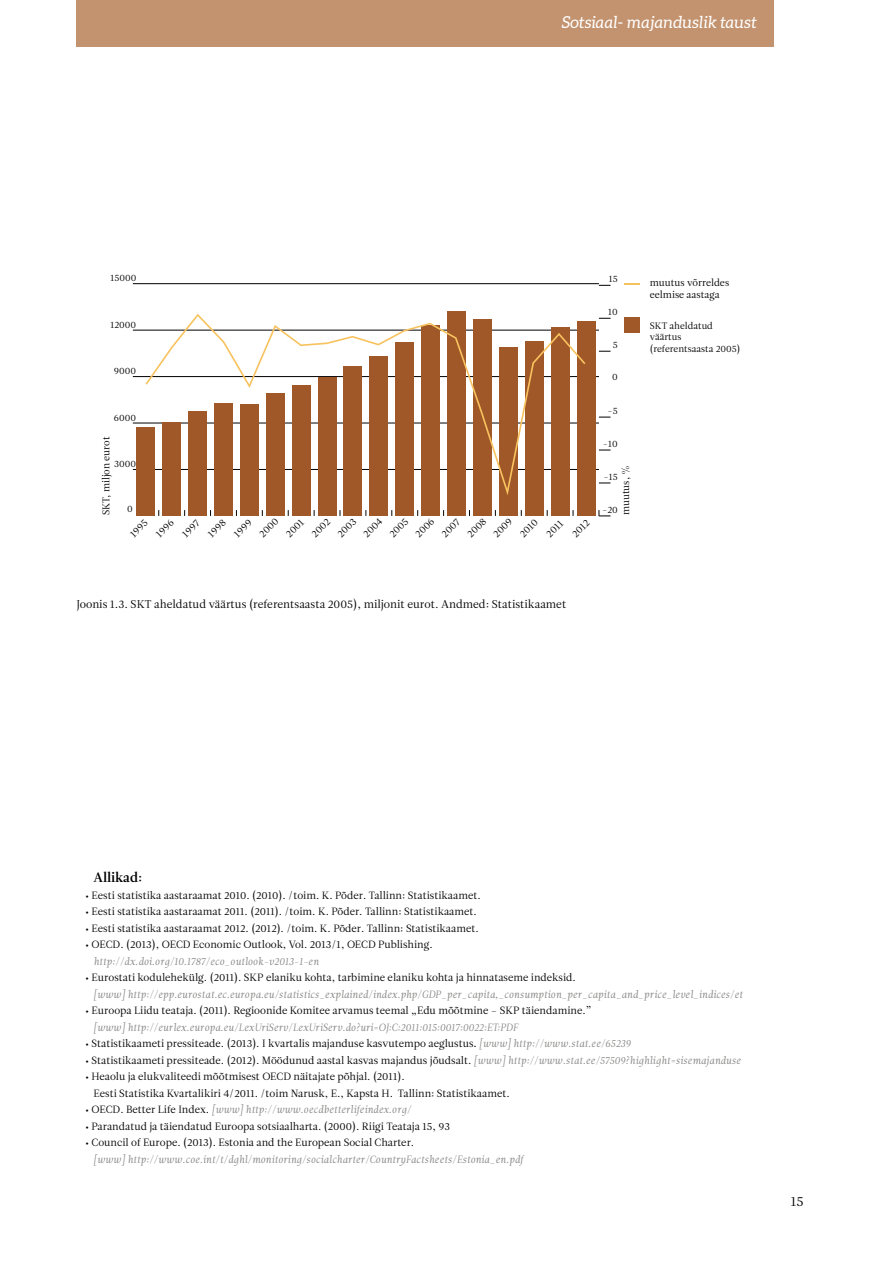
<style>
.page{position:relative;width:893px;height:1263px;background:#fff}
.page>*{position:absolute;margin:0;border:0;box-sizing:border-box;transform-origin:0 0}
.t1{font:italic 16.5px "Aleo";letter-spacing:.01em;color:#fff}
.t2{font:13.5px "Leitura Roman 3";color:#000}
.t3{font:13.5px "Leitura Roman 1";color:#000}
.t4{font:11.25px "Leitura Roman 1";color:#000}
.t5{font:10.5px/16.5px "Leitura Roman 1";color:#000}
.t6{font:10.5px "Leitura Italic 1";color:#878786}
.t7{font:9.9px/11.9px "Leitura Roman 1";color:#000}
.t8{font:9.45px/11.2px "Leitura Roman 1";color:#000}
.s1{font-family:"Leitura Roman 3"}
.s2{font-family:"Leitura Italic 1";color:#878786}
.s3{font-family:"Leitura Roman 1";color:#000}
</style>
<div class="page">
<div style="left:77px;top:0;width:697px;height:47px;background:#c3926e"></div>
<hr style="left:133px;top:469px;width:466px;height:1px;background:#000">
<hr style="left:133px;top:423px;width:466px;height:1px;background:#000">
<hr style="left:133px;top:376px;width:466px;height:1px;background:#000">
<hr style="left:133px;top:330px;width:466px;height:1px;background:#000">
<hr style="left:133px;top:283px;width:466px;height:1px;background:#000">
<div style="left:625px;top:318px;width:15px;height:15px;background:#a05828"></div>
<div style="left:136px;top:427px;width:19px;height:89px;background:#a05828"></div>
<div style="left:162px;top:422px;width:19px;height:94px;background:#a05828"></div>
<div style="left:188px;top:411px;width:19px;height:105px;background:#a05828"></div>
<div style="left:214px;top:404px;width:19px;height:112px;background:#a05828"></div>
<div style="left:240px;top:404px;width:19px;height:112px;background:#a05828"></div>
<div style="left:266px;top:393px;width:19px;height:123px;background:#a05828"></div>
<div style="left:292px;top:386px;width:18px;height:130px;background:#a05828"></div>
<div style="left:318px;top:377px;width:18px;height:139px;background:#a05828"></div>
<div style="left:344px;top:366px;width:18px;height:150px;background:#a05828"></div>
<div style="left:370px;top:357px;width:18px;height:159px;background:#a05828"></div>
<div style="left:395px;top:343px;width:19px;height:173px;background:#a05828"></div>
<div style="left:421px;top:325px;width:19px;height:191px;background:#a05828"></div>
<div style="left:447px;top:311px;width:19px;height:205px;background:#a05828"></div>
<div style="left:473px;top:319px;width:19px;height:197px;background:#a05828"></div>
<div style="left:499px;top:347px;width:19px;height:169px;background:#a05828"></div>
<div style="left:525px;top:342px;width:19px;height:174px;background:#a05828"></div>
<div style="left:551px;top:327px;width:18px;height:189px;background:#a05828"></div>
<div style="left:577px;top:321px;width:18px;height:195px;background:#a05828"></div>
<svg style="left:599px;top:510px;width:11px;height:7px"></svg>
<svg style="left:625px;top:283px;width:15px;height:2px"></svg>
<svg style="left:145px;top:314px;width:440px;height:181px"></svg>
<h1 class="t1" style="left:562px;top:13px;width:197px">Sotsiaal- majanduslik taust</h1>
<p class="t8" style="left:110px;top:272px;width:27px">15000</p>
<p class="t8" style="left:609px;top:273px;width:10px">15</p>
<p class="t7" style="left:650px;top:277px;width:81px">muutus võrreldes eelmise aastaga</p>
<p class="t8" style="left:608px;top:306px;width:11px">10</p>
<p class="t8" style="left:110px;top:319px;width:27px">12000</p>
<p class="t8" style="left:613px;top:339px;width:7px">5</p>
<p class="t8" style="left:650px;top:320px;width:92px">SKT aheldatud väärtus (referentsaasta 2005)</p>
<p class="t8" style="left:114px;top:365px;width:24px">9000</p>
<p class="t8" style="left:612px;top:371px;width:7px">0</p>
<p class="t8" style="left:114px;top:412px;width:24px">6000</p>
<p class="t8" style="left:607px;top:405px;width:12px">-5</p>
<p class="t7" style="left:100px;top:515px;width:80px;rotate:-90deg">SKT, miljon eurot</p>
<p class="t8" style="left:114px;top:458px;width:23px">3000</p>
<p class="t8" style="left:127px;top:503px;width:7px">0</p>
<p class="t8" style="left:603px;top:438px;width:16px">-10</p>
<p class="t7" style="left:620px;top:515px;width:52px;rotate:-90deg">muutus, %</p>
<p class="t8" style="left:603px;top:471px;width:16px">-15</p>
<p class="t8" style="left:602px;top:504px;width:17px">-20</p>
<p class="t7" style="left:128px;top:531px;width:22px;rotate:-45deg">1995</p>
<p class="t7" style="left:153px;top:531px;width:22px;rotate:-45deg">1996</p>
<p class="t7" style="left:180px;top:531px;width:22px;rotate:-45deg">1997</p>
<p class="t7" style="left:205px;top:531px;width:22px;rotate:-45deg">1998</p>
<p class="t7" style="left:231px;top:531px;width:22px;rotate:-45deg">1999</p>
<p class="t7" style="left:257px;top:531px;width:24px;rotate:-45deg">2000</p>
<p class="t7" style="left:283px;top:531px;width:23px;rotate:-45deg">2001</p>
<p class="t7" style="left:309px;top:531px;width:23px;rotate:-45deg">2002</p>
<p class="t7" style="left:335px;top:531px;width:24px;rotate:-45deg">2003</p>
<p class="t7" style="left:361px;top:531px;width:24px;rotate:-45deg">2004</p>
<p class="t7" style="left:387px;top:531px;width:24px;rotate:-45deg">2005</p>
<p class="t7" style="left:413px;top:531px;width:24px;rotate:-45deg">2006</p>
<p class="t7" style="left:439px;top:531px;width:23px;rotate:-45deg">2007</p>
<p class="t7" style="left:465px;top:531px;width:24px;rotate:-45deg">2008</p>
<p class="t7" style="left:491px;top:531px;width:24px;rotate:-45deg">2009</p>
<p class="t7" style="left:517px;top:531px;width:23px;rotate:-45deg">2010</p>
<p class="t7" style="left:544px;top:531px;width:21px;rotate:-45deg">2011</p>
<p class="t7" style="left:569px;top:531px;width:22px;rotate:-45deg">2012</p>
<p class="t4" style="left:77px;top:598px;width:491px">Joonis 1.3. SKT aheldatud väärtus (referentsaasta 2005), miljonit eurot. Andmed: Statistikaamet</p>
<p class="t2" style="left:94px;top:869px;width:50px">Allikad:</p>
<p class="t5" style="left:85px;top:887px;width:397px">• Eesti statistika aastaraamat 2010. (2010). /toim. K. Põder. Tallinn: Statistikaamet.</p>
<p class="t5" style="left:85px;top:903px;width:393px">• Eesti statistika aastaraamat 2011. (2011). /toim. K. Põder. Tallinn: Statistikaamet.</p>
<p class="t5" style="left:85px;top:920px;width:395px">• Eesti statistika aastaraamat 2012. (2012). /toim. K. Põder. Tallinn: Statistikaamet.</p>
<p class="t5" style="left:85px;top:936px;width:349px">• OECD. (2013), OECD Economic Outlook, Vol. 2013/1, OECD Publishing.</p>
<p class="t6" style="left:94px;top:955px;width:227px">http://dx.doi.org/10.1787/eco_outlook-v2013-1-en</p>
<p class="t5" style="left:85px;top:969px;width:492px">• Eurostati kodulehekülg. (2011). SKP elaniku kohta, tarbimine elaniku kohta ja hinnataseme indeksid.</p>
<p class="t6" style="left:94px;top:988px;width:651px">[www] http://epp.eurostat.ec.europa.eu/statistics_explained/index.php/GDP_per_capita,_consumption_per_capita_and_price_level_indices/et</p>
<p class="t5" style="left:85px;top:1002px;width:508px">• Euroopa Liidu teataja. (2011). Regioonide Komitee arvamus teemal „Edu mõõtmine – SKP täiendamine.”</p>
<p class="t6" style="left:94px;top:1021px;width:426px">[www] http://eurlex.europa.eu/LexUriServ/LexUriServ.do?uri=OJ:C:2011:015:0017:0022:ET:PDF</p>
<p class="t5" style="left:85px;top:1035px;width:547px">• Statistikaameti pressiteade. (2013). I kvartalis majanduse kasvutempo aeglustus<span class="s1">.</span> <span class="s2">[www] http://www.stat.ee/65239</span></p>
<p class="t5" style="left:85px;top:1052px;width:657px">• Statistikaameti pressiteade. (2012). Möödunud aastal kasvas majandus jõudsalt. <span class="s2">[www] http://www.stat.ee/57509?highlight=sisemajanduse</span></p>
<p class="t5" style="left:94px;top:1068px;width:418px;text-indent:-9px">• Heaolu ja elukvaliteedi mõõtmisest OECD näitajate põhjal. (2011).<br>Eesti Statistika Kvartalikiri 4/2011. /toim Narusk, E., Kapsta H. Tallinn: Statistikaamet.</p>
<p class="t6" style="left:85px;top:1103px;width:328px"><span class="s3">• OECD. Better Life Index.</span> [www] http://www.oecdbetterlifeindex.org/</p>
<p class="t5" style="left:85px;top:1118px;width:366px">• Parandatud ja täiendatud Euroopa sotsiaalharta. (2000). Riigi Teataja 15, 93</p>
<p class="t5" style="left:85px;top:1134px;width:331px">• Council of Europe. (2013). Estonia and the European Social Charter.</p>
<p class="t6" style="left:94px;top:1153px;width:431px">[www] http://www.coe.int/t/dghl/monitoring/socialcharter/CountryFactsheets/Estonia_en.pdf</p>
<p class="t3" style="left:791px;top:1193px;width:14px">15</p>
</div>
